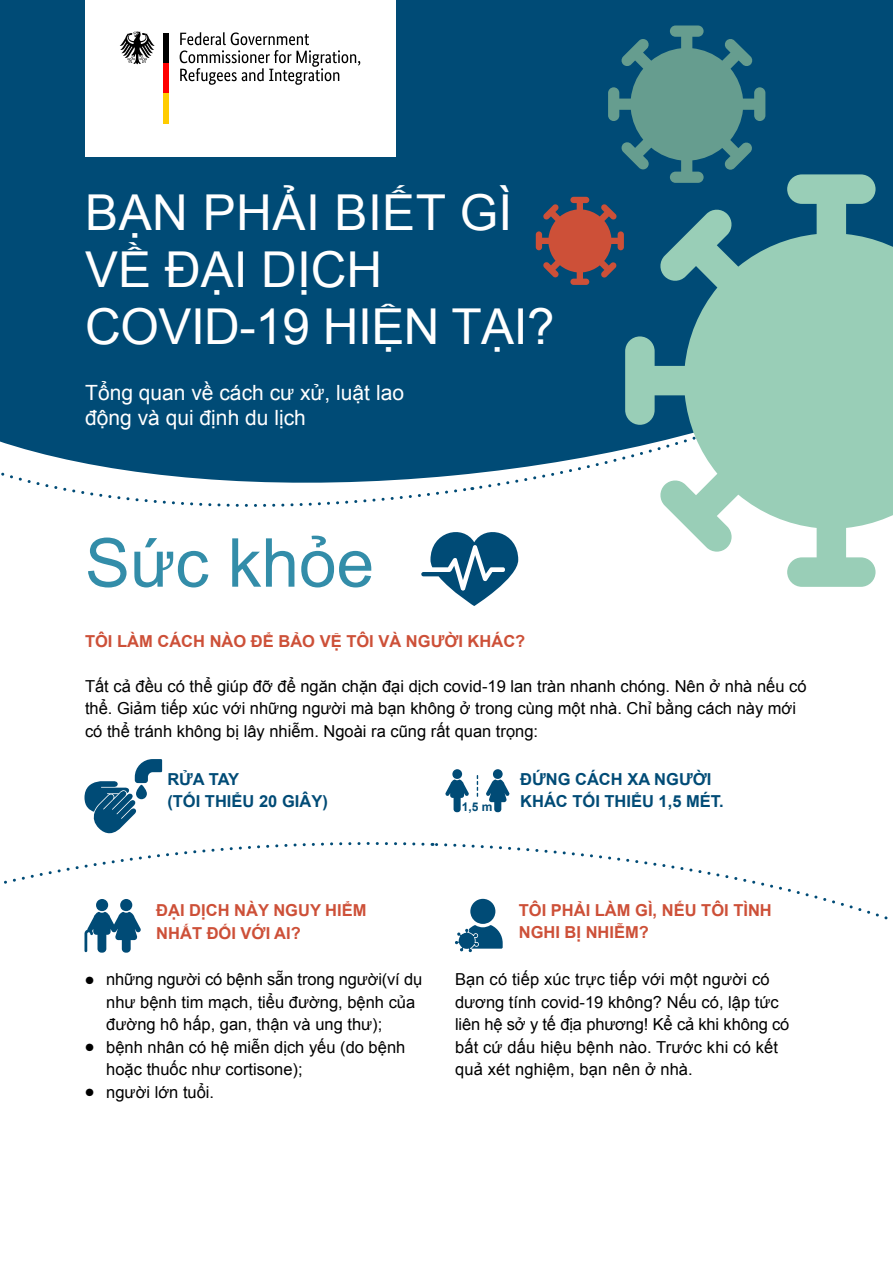
<style>
.page{position:relative;width:893px;height:1263px;background:#fff}
.page>*{position:absolute;margin:0;border:0;box-sizing:border-box;transform-origin:0 0}
.t1{font:67.5px "Arial";color:#338da9}
.t2{font:49.5px/57px "Arial";color:#fff}
.t3{font:21px/25.5px "Arial";color:#fff}
.t4{font:16.5px/22.5px "Arial";color:#000}
.t5{font:700 16.5px/22.5px "Arial";color:#cd5038}
.t6{font:700 16.5px/22.5px "Arial";color:#004b76}
.t7{font:700 12px "Arial";color:#004b76}
.s1{font-family:"Alber New";font-size:10.5px}
</style>
<div class="page">
<svg style="left:433px;top:843px;width:455px;height:110px"></svg>
<svg style="left:4px;top:842px;width:421px;height:70px"></svg>
<svg style="left:0;top:403px;width:625px;height:103px;fill:#004b76"></svg>
<div style="left:0;top:0;width:893px;height:403px;background:#004b76"></div>
<svg style="left:625px;top:174px;width:268px;height:413px;fill:#99ceb7"></svg>
<svg style="left:536px;top:197px;width:88px;height:88px"></svg>
<svg style="left:608px;top:26px;width:157px;height:157px"></svg>
<div style="left:85px;top:0;width:311px;height:156px;background:#fff"></div>
<svg style="left:180px;top:32px;width:180px;height:53px"></svg>
<svg style="left:120px;top:32px;width:35px;height:32px"></svg>
<div style="left:164px;top:33px;width:5px;height:30px;background:#000"></div>
<div style="left:164px;top:63px;width:5px;height:30px;background:#f00"></div>
<div style="left:164px;top:93px;width:5px;height:30px;background:#fc0"></div>
<div style="left:493px;top:769px;width:10px;height:10px;background:#004b76;border-radius:50%"></div>
<svg style="left:486px;top:779px;width:24px;height:33px"></svg>
<div style="left:452px;top:769px;width:10px;height:10px;background:#004b76;border-radius:50%"></div>
<svg style="left:445px;top:779px;width:24px;height:33px"></svg>
<svg style="left:477px;top:775px;width:1px;height:22px"></svg>
<svg style="left:421px;top:532px;width:97px;height:74px"></svg>
<svg style="left:455px;top:899px;width:48px;height:53px"></svg>
<svg style="left:84px;top:759px;width:78px;height:74px"></svg>
<div style="left:96px;top:899px;width:12px;height:12px;background:#004b76;border-radius:50%"></div>
<div style="left:120px;top:899px;width:12px;height:12px;background:#004b76;border-radius:50%"></div>
<svg style="left:84px;top:912px;width:57px;height:41px"></svg>
<h2 class="t2" style="left:85px;top:185px;width:471px">BẠN PHẢI BIẾT GÌ<br>VỀ ĐẠI DỊCH<br>COVID-19 HIỆN TẠI?</h2>
<p class="t3" style="left:85px;top:380px;width:320px">Tổng quan về cách cư xử, luật lao động và qui định du lịch</p>
<h1 class="t1" style="left:85px;top:519px;width:291px">Sức khỏe</h1>
<p class="t5" style="left:85px;top:630px;width:442px">TÔI LÀM CÁCH NÀO ĐỂ BẢO VỆ TÔI VÀ NGƯỜI KHÁC?</p>
<p class="t4" style="left:85px;top:675px;width:723px">Tất cả đều có thể giúp đỡ để ngăn chặn đại dịch covid-19 lan tràn nhanh chóng. Nên ở nhà nếu có thể. Giảm tiếp xúc với những người mà bạn không ở trong cùng một nhà. Chỉ bằng cách này mới có thể tránh không bị lây nhiễm. Ngoài ra cũng rất quan trọng:</p>
<p class="t6" style="left:167px;top:768px;width:162px">RỬA TAY<br>(TỐI THIỂU 20 GIÂY)</p>
<p class="t6" style="left:520px;top:768px;width:205px">ĐỨNG CÁCH XA NGƯỜI<br>KHÁC TỐI THIỂU 1,5 MÉT.</p>
<p class="t7" style="left:462px;top:799px;width:32px">1,5 m</p>
<p class="t5" style="left:156px;top:900px;width:212px">ĐẠI DỊCH NÀY NGUY HIỂM<br>NHẤT ĐỐI VỚI AI?</p>
<p class="t4" style="left:106px;top:968px;width:317px;text-indent:-21px"><span class="s1">●</span> những người có bệnh sẵn trong người(ví dụ như bệnh tim mạch, tiểu đường, bệnh của đường hô hấp, gan, thận và ung thư);</p>
<p class="t4" style="left:106px;top:1036px;width:301px;text-indent:-21px"><span class="s1">●</span> bệnh nhân có hệ miễn dịch yếu (do bệnh hoặc thuốc như cortisone);</p>
<p class="t4" style="left:85px;top:1081px;width:131px"><span class="s1">●</span> người lớn tuổi.</p>
<p class="t5" style="left:519px;top:899px;width:255px">TÔI PHẢI LÀM GÌ, NẾU TÔI TÌNH<br>NGHI BỊ NHIỄM?</p>
<p class="t4" style="left:455px;top:968px;width:336px">Bạn có tiếp xúc trực tiếp với một người có dương tính covid-19 không? Nếu có, lập tức liên hệ sở y tế địa phương! Kể cả khi không có bất cứ dấu hiệu bệnh nào. Trước khi có kết quả xét nghiệm, bạn nên ở nhà.</p>
</div>
